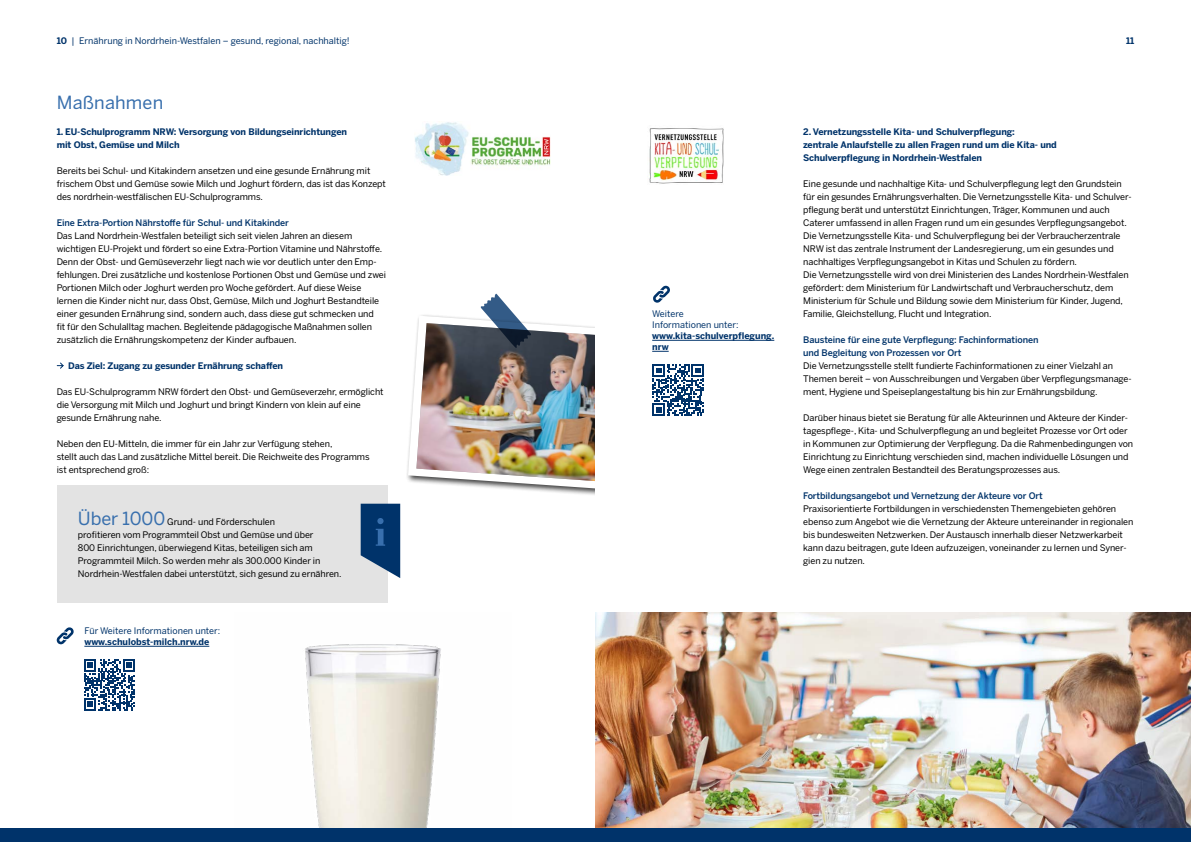
<style>
.page{position:relative;width:1191px;height:842px;background:#fff}
.page>*{position:absolute;margin:0;border:0;box-sizing:border-box;transform-origin:0 0}
.Fließtext_9_13pt{font:18px "Benton Sans";letter-spacing:.01em;color:#386fad}
.Fließtext_9_13pt-2{font:9px/13px "Benton Sans";letter-spacing:-.01em;color:#000}
.Fließtext_9_13pt-3{font:700 9px/13px "Benton Sans";letter-spacing:-.01em;color:#00336a}
.t1{font:9px/11px "Benton Sans";color:#00336a}
.s1{font-weight:700}
.s2{font-weight:500;color:#00336a}
.s3{font-size:18px;color:#386fad}
</style>
<div class="page">
<img style="left:235px;top:644px;width:277px;height:185px">
<div style="left:405px;top:313px;width:236px;height:184px;background:#000;opacity:.75"></div>
<img style="left:408px;top:293px;width:187px;height:197px">
<div style="left:595px;top:0;width:173px;height:842px;background:#fff"></div>
<img style="left:595px;top:612px;width:596px;height:217px">
<div style="left:0;top:829px;width:1191px;height:13px;background:#00336a"></div>
<svg style="left:56px;top:362px;width:8px;height:7px"></svg>
<div style="left:57px;top:486px;width:330px;height:117px;background:#e3e3e3"></div>
<svg style="left:361px;top:504px;width:39px;height:74px;background:#25507f"></svg>
<img style="left:649px;top:128px;width:75px;height:56px">
<hr style="left:84px;top:646px;width:125px;height:1px;background:#00336a">
<hr style="left:652px;top:340px;width:122px;height:1px;background:#00336a">
<svg style="left:652px;top:351px;width:16px;height:1px"></svg>
<svg style="left:653px;top:285px;width:17px;height:18px"></svg>
<svg style="left:56px;top:627px;width:18px;height:18px"></svg>
<svg style="left:84px;top:659px;width:51px;height:51px"></svg>
<svg style="left:652px;top:364px;width:52px;height:52px"></svg>
<img style="left:415px;top:122px;width:136px;height:53px">
<p class="t1" style="left:57px;top:35px;width:295px"><span class="s1">10</span> | Ernährung in Nordrhein-Westfalen – gesund, regional, nachhaltig!</p>
<p class="Fließtext_9_13pt-3" style="left:1126px;top:34px;width:10px">11</p>
<p class="Fließtext_9_13pt" style="left:57px;top:91px;width:108px">Maßnahmen</p>
<p class="Fließtext_9_13pt-3" style="left:57px;top:125px;width:292px">1. EU-Schulprogramm NRW: Versorgung von Bildungseinrichtungen mit Obst, Gemüse und Milch</p>
<p class="Fließtext_9_13pt-2" style="left:57px;top:164px;width:331px">Bereits bei Schul- und Kitakindern ansetzen und eine gesunde Ernährung mit frischem Obst und Gemüse sowie Milch und Joghurt fördern, das ist das Konzept des nordrhein-westfälischen EU-Schulprogramms.</p>
<p class="Fließtext_9_13pt-2" style="left:57px;top:216px;width:331px"><span class="s2">Eine Extra-Portion Nährstoffe für Schul- und Kitakinder<br></span>Das Land Nordrhein-Westfalen beteiligt sich seit vielen Jahren an diesem wichtigen EU-Projekt und fördert so eine Extra-Portion Vitamine und Nährstoffe.<br>Denn der Obst- und Gemüseverzehr liegt nach wie vor deutlich unter den Emp&shy;fehlungen. Drei zusätzliche und kostenlose Portionen Obst und Gemüse und zwei Portionen Milch oder Joghurt werden pro Woche gefördert. Auf diese Weise lernen die Kinder nicht nur, dass Obst, Gemüse, Milch und Joghurt Bestandteile einer gesunden Ernährung sind, sondern auch, dass diese gut schmecken und<br>fit für den Schulalltag machen. Begleitende pädagogische Maßnahmen sollen zusätzlich die Ernährungskompetenz der Kinder aufbauen.</p>
<p class="Fließtext_9_13pt-3" style="left:68px;top:359px;width:216px">Das Ziel: Zugang zu gesunder Ernährung schaffen</p>
<p class="Fließtext_9_13pt-2" style="left:57px;top:385px;width:328px">Das EU-Schulprogramm NRW fördert den Obst- und Gemüseverzehr, ermöglicht die Versorgung mit Milch und Joghurt und bringt Kindern von klein auf eine gesunde Ernährung nahe.</p>
<p class="Fließtext_9_13pt-2" style="left:57px;top:437px;width:314px">Neben den EU-Mitteln, die immer für ein Jahr zur Verfügung stehen,<br>stellt auch das Land zusätzliche Mittel bereit. Die Reichweite des Programms ist entsprechend groß:</p>
<p class="Fließtext_9_13pt-2" style="left:78px;top:515px;width:265px"><span class="s3">Über 1000</span> Grund- und Förderschulen<br>profitieren vom Programmteil Obst und Gemüse und über<br>800 Einrichtungen, überwiegend Kitas, beteiligen sich am Programmteil Milch. So werden mehr als 300.000 Kinder in Nordrhein-Westfalen dabei unterstützt, sich gesund zu ernähren.</p>
<p class="t1" style="left:84px;top:625px;width:137px">Für Weitere Informationen unter:</p>
<p class="Fließtext_9_13pt-3" style="left:84px;top:635px;width:126px">www.schulobst-milch.nrw.de</p>
<p class="t1" style="left:652px;top:308px;width:88px">Weitere<br>Informationen unter:</p>
<p class="Fließtext_9_13pt-3" style="left:652px;top:330px;width:124px;line-height:11px">www.kita-schulverpflegung. nrw</p>
<p class="Fließtext_9_13pt-3" style="left:803px;top:125px;width:255px">2. Vernetzungsstelle Kita- und Schulverpflegung:<br>zentrale Anlaufstelle zu allen Fragen rund um die Kita- und<br>Schulverpflegung in Nordrhein-Westfalen</p>
<p class="Fließtext_9_13pt-2" style="left:803px;top:177px;width:330px">Eine gesunde und nachhaltige Kita- und Schulverpflegung legt den Grundstein für ein gesundes Ernährungsverhalten. Die Vernetzungsstelle Kita- und Schulver&shy;pflegung berät und unterstützt Einrichtungen, Träger, Kommunen und auch Caterer umfassend in allen Fragen rund um ein gesundes Verpflegungsangebot.<br>Die Vernetzungsstelle Kita- und Schulverpflegung bei der Verbraucherzentrale NRW ist das zentrale Instrument der Landesregierung, um ein gesundes und nachhaltiges Verpflegungsangebot in Kitas und Schulen zu fördern.<br>Die Vernetzungsstelle wird von drei Ministerien des Landes Nordrhein-Westfalen gefördert: dem Ministerium für Landwirtschaft und Verbraucherschutz, dem Ministerium für Schule und Bildung sowie dem Ministerium für Kinder, Jugend, Familie, Gleichstellung, Flucht und Integration.</p>
<p class="Fließtext_9_13pt-2" style="left:803px;top:333px;width:330px"><span class="s2">Bausteine für eine gute Verpflegung: Fachinformationen<br>und Begleitung von Prozessen vor Ort<br></span>Die Vernetzungsstelle stellt fundierte Fachinformationen zu einer Vielzahl an Themen bereit – von Ausschreibungen und Vergaben über Verpflegungsmanage&shy;ment, Hygiene und Speiseplangestaltung bis hin zur Ernährungsbildung.</p>
<p class="Fließtext_9_13pt-2" style="left:803px;top:411px;width:331px">Darüber hinaus bietet sie Beratung für alle Akteurinnen und Akteure der Kinder&shy;tagespflege-, Kita- und Schulverpflegung an und begleitet Prozesse vor Ort oder in Kommunen zur Optimierung der Verpflegung. Da die Rahmenbedingungen von Einrichtung zu Einrichtung verschieden sind, machen individuelle Lösungen und Wege einen zentralen Bestandteil des Beratungsprozesses aus.</p>
<p class="Fließtext_9_13pt-2" style="left:803px;top:489px;width:332px"><span class="s2">Fortbildungsangebot und Vernetzung der Akteure vor Ort<br></span>Praxisorientierte Fortbildungen in verschiedensten Themengebieten gehören ebenso zum Angebot wie die Vernetzung der Akteure untereinander in regionalen bis bundesweiten Netzwerken. Der Austausch innerhalb dieser Netzwerkarbeit kann dazu beitragen, gute Ideen aufzuzeigen, voneinander zu lernen und Syner&shy;gien zu nutzen.</p>
</div>
